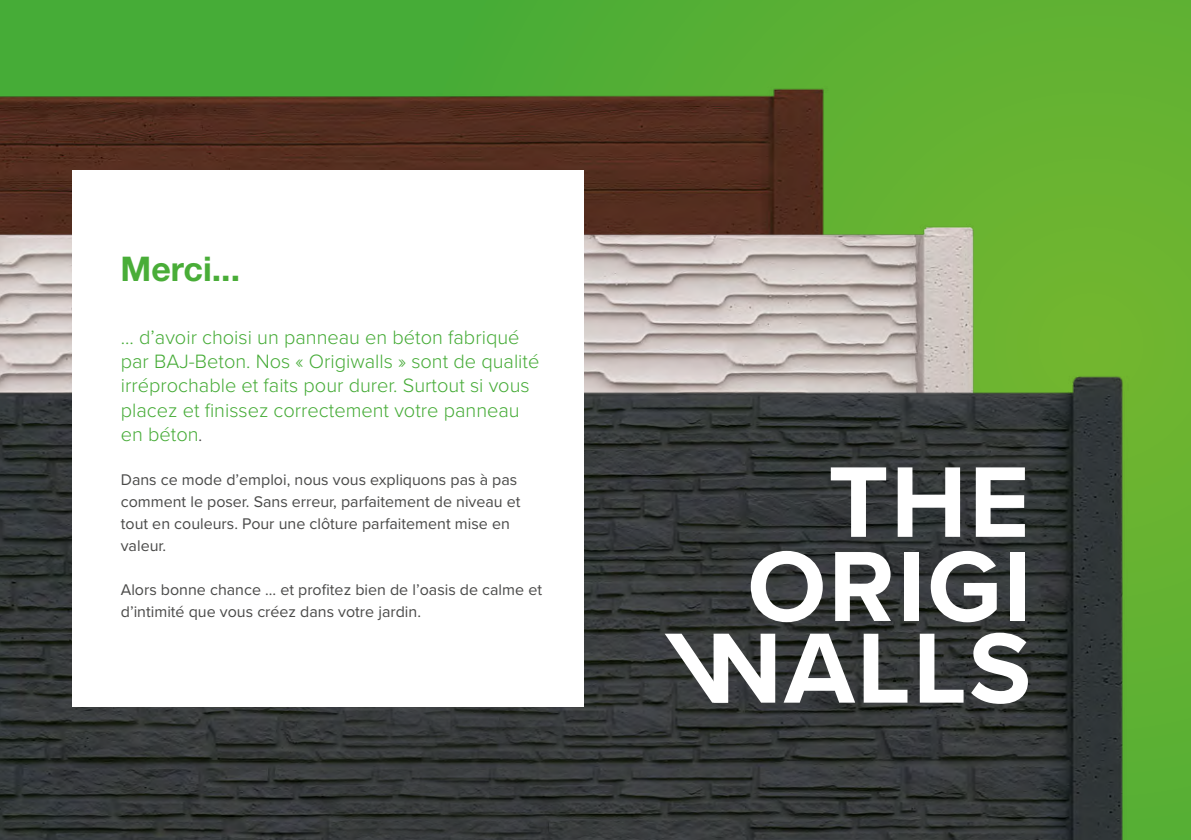
<style>
.page{position:relative;width:1191px;height:840px;background:#fff}
.page>*{position:absolute;margin:0;border:0;box-sizing:border-box;transform-origin:0 0}
.t1{font:700 34px "Helvetica Neue LT Std";color:#49ad38}
.t2{font:300 20px/24px "Proxima Nova";color:#45ab36}
.t3{font:16px/22px "Proxima Nova";color:#4a4a49}
.s1{font-weight:400;font-size:16px;color:#4a4a49}
</style>
<div class="page">
<div style="left:0;top:0;width:1191px;height:839px;background:linear-gradient(to right,#3daa39,#68b331)"></div>
<img style="left:0;top:58px;width:888px;height:138px">
<img style="left:0;top:196px;width:1038px;height:152px">
<img style="left:967px;top:348px;width:221px;height:491px">
<img style="left:0;top:348px;width:967px;height:491px">
<div style="left:72px;top:170px;width:511px;height:536px;background:#fff"></div>
<svg style="left:831px;top:467px;width:55px;height:69px"></svg>
<svg style="left:897px;top:467px;width:63px;height:69px"></svg>
<svg style="left:975px;top:467px;width:50px;height:69px"></svg>
<svg style="left:750px;top:550px;width:72px;height:72px"></svg>
<svg style="left:835px;top:551px;width:56px;height:69px"></svg>
<div style="left:903px;top:551px;width:15px;height:69px;background:#fff"></div>
<svg style="left:930px;top:550px;width:66px;height:72px"></svg>
<div style="left:1010px;top:551px;width:15px;height:69px;background:#fff"></div>
<svg style="left:783px;top:633px;width:72px;height:69px"></svg>
<svg style="left:863px;top:633px;width:44px;height:69px"></svg>
<svg style="left:919px;top:633px;width:44px;height:69px"></svg>
<svg style="left:971px;top:632px;width:57px;height:71px"></svg>
<svg style="left:664px;top:633px;width:111px;height:69px"></svg>
<h1 class="t1" style="left:120px;top:248px;width:121px">Merci...</h1>
<p class="t2" style="left:121px;top:324px;width:420px">... d’avoir choisi un panneau en béton fabriqué par BAJ-Beton. Nos « Origiwalls » sont de qualité irréprochable et faits pour durer. Surtout si vous placez et finissez correctement votre panneau en béton<span class="s1">.</span></p>
<p class="t3" style="left:121px;top:467px;width:401px">Dans ce mode d’emploi, nous vous expliquons pas à pas comment le poser. Sans erreur, parfaitement de niveau et tout en couleurs. Pour une clôture parfaitement mise en valeur.</p>
<p class="t3" style="left:121px;top:577px;width:423px">Alors bonne chance … et profitez bien de l’oasis de calme et d’intimité que vous créez dans votre jardin.</p>
</div>
